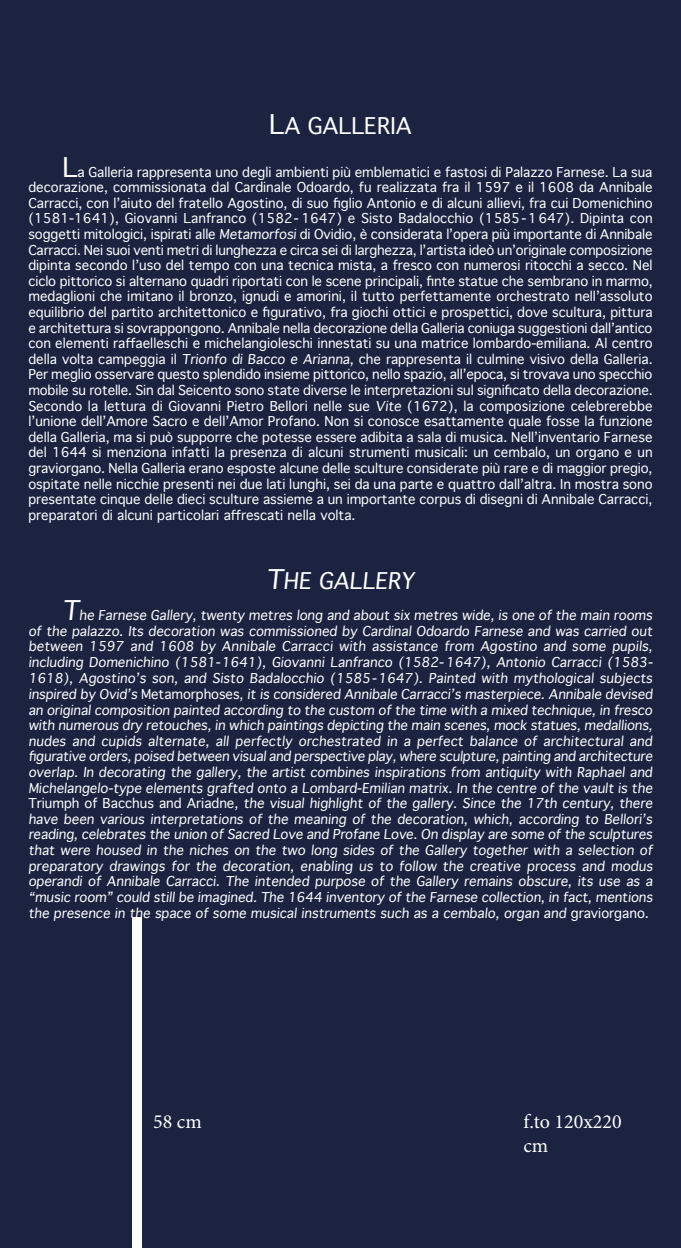
<style>
.page{position:relative;width:681px;height:1248px;background:#fff}
.page>*{position:absolute;margin:0;border:0;box-sizing:border-box;transform-origin:0 0}
.t1{font:22px "Geneva";color:#fff}
.t2{font:20px/24px "Minion Pro";color:#fff}
.t3{font:13px/15.6px "Geneva";color:#fff;text-align:justify}
.s1{font-size:26px}
</style>
<div class="page">
<div style="left:0;top:0;width:680px;height:1247px;background:#1b2341"></div>
<div style="left:132px;top:917px;width:10px;height:330px;background:#fff"></div>
<h1 class="t1" style="left:269px;top:113px;width:144px"><span class="s1">L</span>A GALLERIA</h1>
<p class="t3" style="left:28px;top:164px;width:625px;text-indent:34px"><span class="s1">L</span>a Galleria rappresenta uno degli ambienti più emblematici e fastosi di Palazzo Farnese. La sua decorazione, commissionata dal Cardinale Odoardo, fu realizzata fra il 1597 e il 1608 da Annibale Carracci, con l’aiuto del fratello Agostino, di suo figlio Antonio e di alcuni allievi, fra cui Domenichino (1581-1641), Giovanni Lanfranco (1582- 1647) e Sisto Badalocchio (1585-1647). Dipinta con soggetti mitologici, ispirati alle Metamorfosidi Ovidio, è considerata l’opera più importante di Annibale Carracci. Nei suoi venti metri di lunghezza e circa sei di larghezza, l’artista ideò un’originale composizione dipinta secondo l’uso del tempo con una tecnica mista, a fresco con numerosi ritocchi a secco. Nel ciclo pittorico si alternano quadri riportati con le scene principali, finte statue che sembrano in marmo, medaglioni che imitano il bronzo, ignudi e amorini, il tutto perfettamente orchestrato nell’assoluto equilibrio del partito architettonico e figurativo, fra giochi ottici e prospettici, dove scultura, pittura e architettura si sovrappongono. Annibale nella decorazione della Galleria coniuga suggestioni dall’antico con elementi raffaelleschi e michelangioleschi innestati su una matrice lombardo-emiliana. Al centro della volta campeggia il Trionfo di Bacco e Arianna, che rappresenta il culmine visivo della Galleria.<br>Per meglio osservare questo splendido insieme pittorico, nello spazio, all’epoca, si trovava uno specchio mobile su rotelle. Sin dal Seicento sono state diverse le interpretazioni sul significato della decorazione.<br>Secondo la lettura di Giovanni Pietro Bellori nelle sue Vite (1672), la composizione celebrerebbe l’unione dell’Amore Sacro e dell’Amor Profano. Non si conosce esattamente quale fosse la funzione della Galleria, ma si può supporre che potesse essere adibita a sala di musica. Nell’inventario Farnese del 1644 si menziona infatti la presenza di alcuni strumenti musicali: un cembalo, un organo e un graviorgano. Nella Galleria erano esposte alcune delle sculture considerate più rare e di maggior pregio, ospitate nelle nicchie presenti nei due lati lunghi, sei da una parte e quattro dall’altra. In mostra sono presentate cinque delle dieci sculture assieme a un importante corpus di disegni di Annibale Carracci, preparatori di alcuni particolari affrescati nella volta.</p>
<h1 class="t1" style="left:266px;top:568px;width:154px"><span class="s1">T</span>HE GALLERY</h1>
<p class="t3" style="left:28px;top:607px;width:628px;text-indent:34px"><span class="s1">T</span>he Farnese Gallery, twenty metres long and about six metres wide, is one of the main rooms of the palazzo. Its decoration was commissioned by Cardinal Odoardo Farnese and was carried out between 1597 and 1608 by Annibale Carracci with assistance from Agostino and some pupils, including Domenichino (1581-1641), Giovanni Lanfranco (1582- 1647), Antonio Carracci (1583- 1618), Agostino’s son, and Sisto Badalocchio (1585-1647). Painted with mythological subjects inspired by Ovid’s M e t a m o r p h o s e s , it is considered Annibale Carracci’s masterpiece. Annibale devised an original composition painted according to the custom of the time with a mixed technique, in fresco with numerous dry retouches,in which paintings depicting the main scenes,mock statues,medallions, nudes and cupids alternate, all perfectly orchestrated in a perfect balance of architectural and figurative orders,poised between visualand perspective play,where sculpture,painting and architecture overlap. In decorating the gallery, the artist combines inspirations from antiquity with Raphael and Michelangelo-type elements grafted onto a Lombard-Emilian matrix. In the centre of the vault is the Tri u m p h of B a cc h u s a n d Ari a d n e , the visual highlight of the gallery. Since the 17th century, there have been various interpretations of the meaning of the decoration, which, according to Bellori’s reading, celebrates the union of Sacred Love and Profane Love. On display are some of the sculptures that were housed in the niches on the two long sides of the Gallery together with a selection of preparatory drawings for the decoration, enabling us to follow the creative process and modus operandi of Annibale Carracci. The intended purpose of the Gallery remains obscure, its use as a “music room” could still be imagined. The 1644 inventory of the Farnese collection, in fact, mentions the presence in the space of some musical instruments such as a cembalo, organ and g rav i o rg a n o .</p>
<h2 class="t2" style="left:153px;top:1109px;width:50px">58 cm</h2>
<h2 class="t2" style="left:523px;top:1109px;width:100px">f.to 120x220 cm</h2>
</div>
